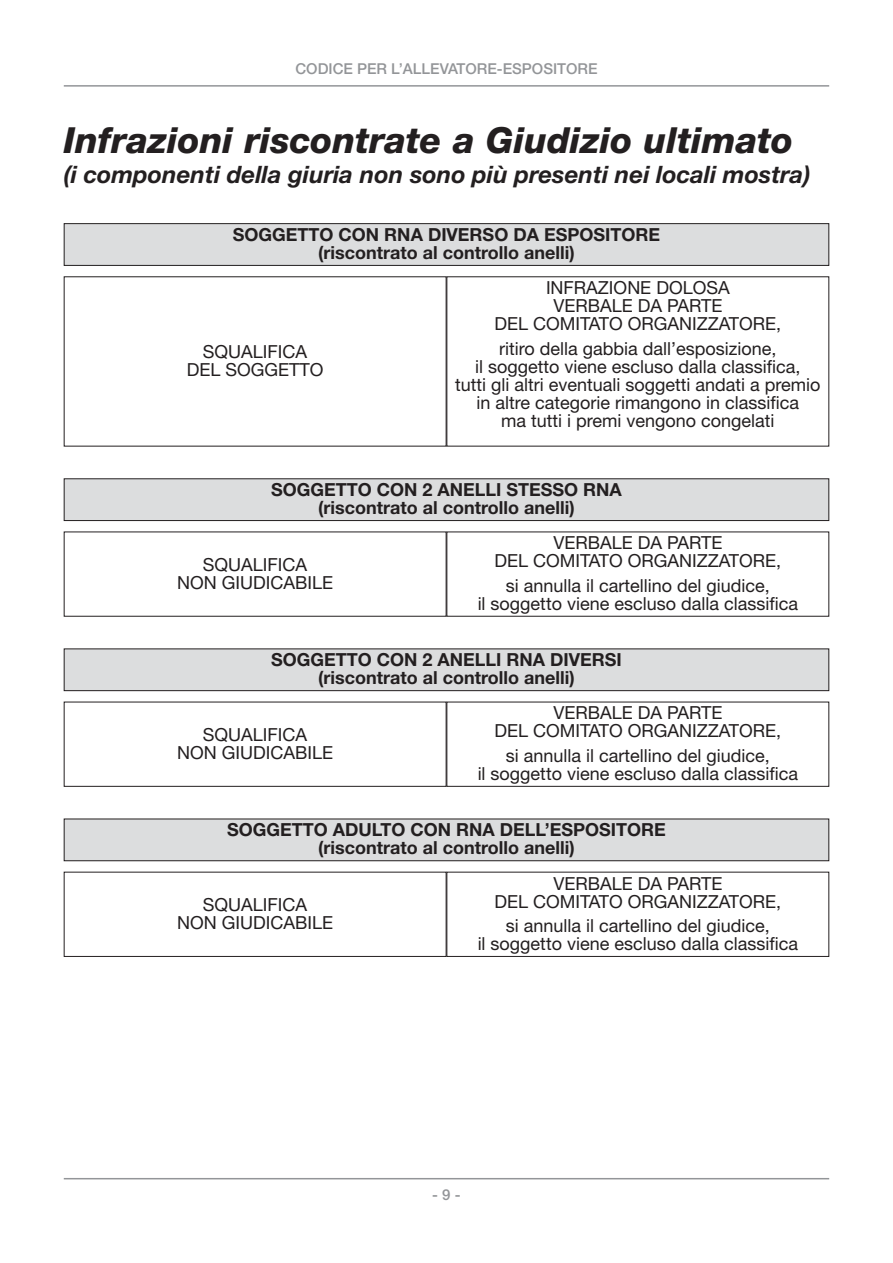
<style>
.page{position:relative;width:893px;height:1263px;background:#fff}
.page>*{position:absolute;margin:0;border:0;box-sizing:border-box;transform-origin:0 0}
.t1{font:italic 800 36px "Helvetica Neue";color:#231f20}
.t2{font:italic 700 24px "Helvetica Neue";color:#231f20}
.t3{font:18px/18px "Helvetica Neue";color:#231f20;text-align:center}
.t4{font:700 18px/18px "Helvetica Neue";color:#231f20;text-align:center}
.t5{font:500 15px "Helvetica Neue";color:#939598}
</style>
<div class="page">
<hr style="left:64px;top:1178px;width:765px;height:1px;background:#939598">
<hr style="left:64px;top:85px;width:765px;height:2px;background:#939598">
<div style="left:64px;top:224px;width:765px;height:41px;background:#dcddde"></div>
<div style="left:64px;top:223px;width:765px;height:43px;border:1px solid #231f20"></div>
<div style="left:64px;top:479px;width:765px;height:41px;background:#dcddde"></div>
<div style="left:64px;top:478px;width:765px;height:43px;border:1px solid #231f20"></div>
<div style="left:64px;top:531px;width:382px;height:86px;border:1px solid #231f20"></div>
<div style="left:446px;top:531px;width:383px;height:86px;border:1px solid #231f20"></div>
<div style="left:64px;top:649px;width:765px;height:42px;background:#dcddde"></div>
<div style="left:64px;top:648px;width:765px;height:43px;border:1px solid #231f20"></div>
<div style="left:64px;top:702px;width:382px;height:85px;border:1px solid #231f20"></div>
<div style="left:446px;top:702px;width:383px;height:85px;border:1px solid #231f20"></div>
<div style="left:64px;top:819px;width:765px;height:42px;background:#dcddde"></div>
<div style="left:64px;top:819px;width:765px;height:42px;border:1px solid #231f20"></div>
<div style="left:64px;top:872px;width:382px;height:85px;border:1px solid #231f20"></div>
<div style="left:446px;top:872px;width:383px;height:85px;border:1px solid #231f20"></div>
<p class="t5" style="left:295px;top:64px;width:304px">CODICE PER L’ALLEVATORE-ESPOSITORE</p>
<h1 class="t1" style="left:64px;top:128px;width:731px">Infrazioni riscontrate a Giudizio ultimato</h1>
<h2 class="t2" style="left:64px;top:166px;width:748px">(i componenti della giuria non sono più presenti nei locali mostra)</h2>
<p class="t4" style="left:233px;top:227px;width:429px">SOGGETTO CON RNA DIVERSO DA ESPOSITORE (riscontrato al controllo anelli)</p>
<p class="t3" style="left:187px;top:344px;width:138px">SQUALIFICA<br>DEL SOGGETTO</p>
<p class="t3" style="left:494px;top:280px;width:288px">INFRAZIONE DOLOSA<br>VERBALE DA PARTE<br>DEL COMITATO ORGANIZZATORE,</p>
<p class="t3" style="left:455px;top:341px;width:367px">ritiro della gabbia dall’esposizione,<br>il soggetto viene escluso dalla classifica,<br>tutti gli altri eventuali soggetti andati a premio in altre categorie rimangono in classifica<br>ma tutti i premi vengono congelati</p>
<p class="t4" style="left:271px;top:482px;width:352px">SOGGETTO CON 2 ANELLI STESSO RNA (riscontrato al controllo anelli)</p>
<p class="t3" style="left:177px;top:557px;width:157px">SQUALIFICA<br>NON GIUDICABILE</p>
<p class="t3" style="left:494px;top:536px;width:288px">VERBALE DA PARTE<br>DEL COMITATO ORGANIZZATORE,</p>
<p class="t3" style="left:478px;top:578px;width:322px">si annulla il cartellino del giudice,<br>il soggetto viene escluso dalla classifica</p>
<p class="t4" style="left:271px;top:652px;width:352px">SOGGETTO CON 2 ANELLI RNA DIVERSI (riscontrato al controllo anelli)</p>
<p class="t3" style="left:177px;top:727px;width:157px">SQUALIFICA<br>NON GIUDICABILE</p>
<p class="t3" style="left:494px;top:706px;width:288px">VERBALE DA PARTE<br>DEL COMITATO ORGANIZZATORE,</p>
<p class="t3" style="left:478px;top:748px;width:322px">si annulla il cartellino del giudice,<br>il soggetto viene escluso dalla classifica</p>
<p class="t4" style="left:227px;top:822px;width:440px">SOGGETTO ADULTO CON RNA DELL’ESPOSITORE (riscontrato al controllo anelli)</p>
<p class="t3" style="left:177px;top:897px;width:157px">SQUALIFICA<br>NON GIUDICABILE</p>
<p class="t3" style="left:494px;top:876px;width:288px">VERBALE DA PARTE<br>DEL COMITATO ORGANIZZATORE,</p>
<p class="t3" style="left:478px;top:918px;width:322px">si annulla il cartellino del giudice,<br>il soggetto viene escluso dalla classifica</p>
<p class="t5" style="left:432px;top:1189px;width:30px">- 9 -</p>
</div>
